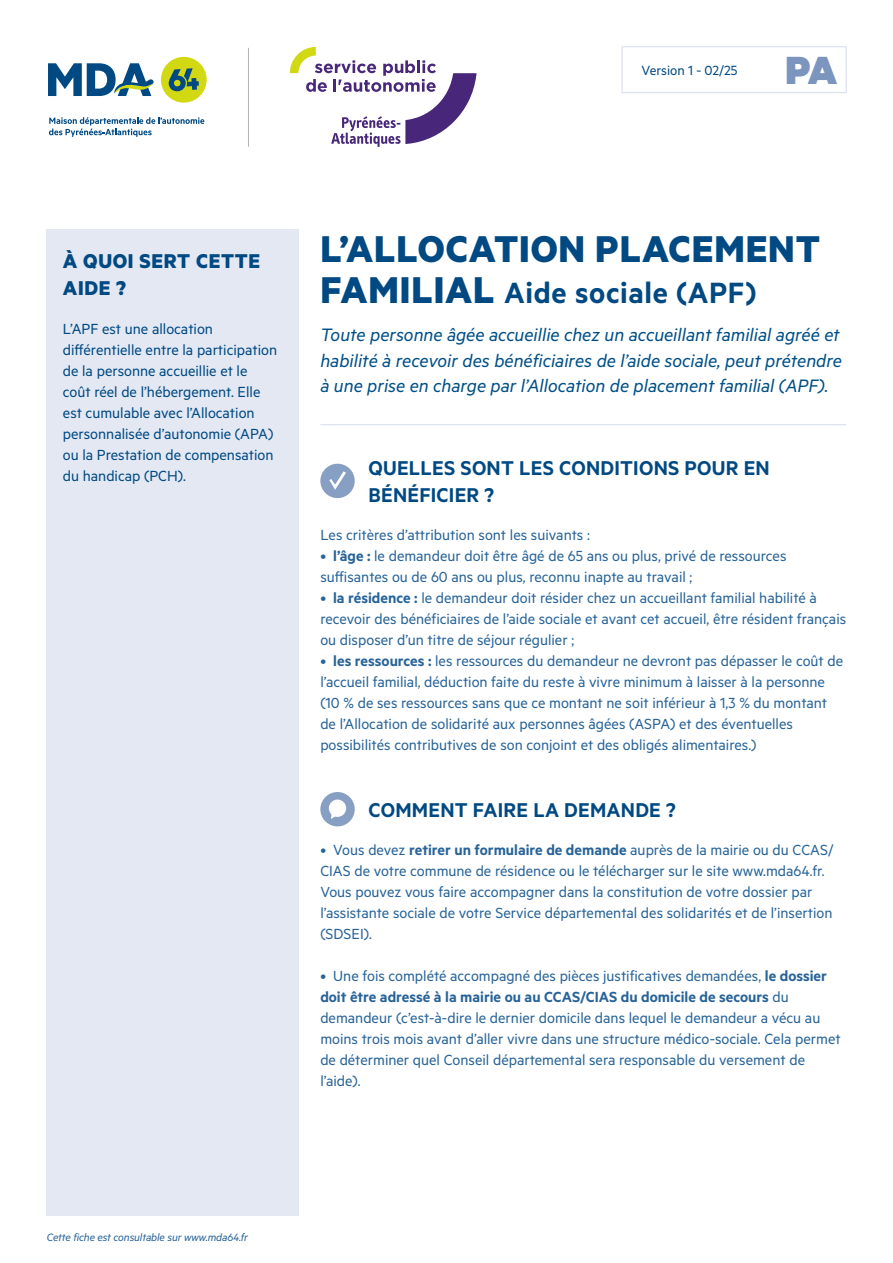
<style>
.page{position:relative;width:893px;height:1263px;background:#fff}
.page>*{position:absolute;margin:0;border:0;box-sizing:border-box;transform-origin:0 0}
.t1{font:900 44.25px "Metric";color:#7b95be}
.t2{font:700 42px "Metric";letter-spacing:.02em;color:#004982}
.t3{font:600 33px "Metric";letter-spacing:.02em;color:#004982}
.t4{font:600 22.5px/27px "Metric";letter-spacing:.01em;color:#004982}
.t5{font:700 22.5px/27px "Metric";letter-spacing:.03em;color:#004982}
.t6{font:italic 20.25px/25.5px "Metric";color:#004f87;text-align:justify}
.t7{font:16.5px/21px "Metric";color:#276398}
.t8{font:16.5px/21px "Metric";color:#004982}
.t9{font:15px "Metric";color:#004982}
.t10{font:italic 12px "Metric";letter-spacing:-.01em;color:#276398}
.s1{font-weight:700;font-size:42px}
.s2{font-weight:600}
</style>
<div class="page">
<div style="left:622px;top:46px;width:225px;height:47px;border:1px solid #d6dcec"></div>
<svg style="left:49px;top:117px;width:155px;height:20px"></svg>
<div style="left:161px;top:57px;width:46px;height:46px;background:#d2d812;border-radius:50%"></div>
<svg style="left:169px;top:68px;width:30px;height:23px"></svg>
<svg style="left:48px;top:63px;width:106px;height:33px"></svg>
<svg style="left:290px;top:47px;width:187px;height:100px"></svg>
<hr style="left:248px;top:48px;width:1px;height:99px;background:#b3b2b2">
<div style="left:47px;top:230px;width:252px;height:986px;background:#e3e8f3"></div>
<div style="left:320px;top:792px;width:35px;height:34px;background:#889fc4;border-radius:50%"></div>
<svg style="left:329px;top:799px;width:17px;height:20px"></svg>
<div style="left:320px;top:464px;width:35px;height:34px;background:#889fc4;border-radius:50%"></div>
<svg style="left:329px;top:471px;width:17px;height:19px"></svg>
<hr style="left:320px;top:424px;width:526px;height:1px;background:#d6dcec">
<p class="t9" style="left:641px;top:61px;width:98px">Version 1 - 02/25</p>
<h1 class="t1" style="left:785px;top:42px;width:53px">PA</h1>
<h3 class="t5" style="left:63px;top:247px;width:199px">À QUOI SERT CETTE<br>AIDE ?</h3>
<p class="t8" style="left:63px;top:318px;width:216px">L’APF est une allocation différentielle entre la participation de la personne accueillie et le coût réel de l’hébergement. Elle est cumulable avec l’Allocation personnalisée d’autonomie (APA) ou la Prestation de compensation du handicap (PCH).</p>
<h2 class="t2" style="left:320px;top:223px;width:501px">L’ALLOCATION PLACEMENT</h2>
<h3 class="t3" style="left:320px;top:273px;width:438px"><span class="s1">FAMILIAL</span> Aide sociale (APF)</h3>
<p class="t6" style="left:320px;top:321px;width:523px">Toute personne âgée accueillie chez un accueillant familial agréé et habilité à recevoir des bénéficiaires de l’aide sociale, peut prétendre à une prise en charge par l’Allocation de placement familial (APF).</p>
<h3 class="t4" style="left:369px;top:453px;width:403px">QUELLES SONT LES CONDITIONS POUR EN<br>BÉNÉFICIER ?</h3>
<p class="t7" style="left:320px;top:524px;width:271px">Les critères d’attribution sont les suivants :</p>
<p class="t7" style="left:320px;top:545px;width:468px">• <span class="s2">l’âge :</span> le demandeur doit être âgé de 65 ans ou plus, privé de ressources suffisantes ou de 60 ans ou plus, reconnu inapte au travail ;</p>
<p class="t7" style="left:320px;top:587px;width:527px">• <span class="s2">la résidence :</span> le demandeur doit résider chez un accueillant familial habilité à recevoir des bénéficiaires de l’aide sociale et avant cet accueil, être résident français ou disposer d’un titre de séjour régulier ;</p>
<p class="t7" style="left:320px;top:650px;width:524px">• <span class="s2">les ressources :</span> les ressources du demandeur ne devront pas dépasser le coût de l’accueil familial, déduction faite du reste à vivre minimum à laisser à la personne (10 % de ses ressources sans que ce montant ne soit inférieur à 1,3 % du montant de l’Allocation de solidarité aux personnes âgées (ASPA) et des éventuelles possibilités contributives de son conjoint et des obligés alimentaires.)</p>
<h3 class="t4" style="left:369px;top:795px;width:309px">COMMENT FAIRE LA DEMANDE ?</h3>
<p class="t7" style="left:320px;top:838px;width:515px">• Vous devez <span class="s2">retirer un formulaire de demande</span> auprès de la mairie ou du CCAS/ CIAS de votre commune de résidence ou le télécharger sur le site www.mda64.fr.<br>Vous pouvez vous faire accompagner dans la constitution de votre dossier par l’assistante sociale de votre Service départemental des solidarités et de l’insertion (SDSEI).</p>
<p class="t7" style="left:320px;top:964px;width:522px">• Une fois complété accompagné des pièces justificatives demandées, <span class="s2">le dossier doit être adressé à la mairie ou au CCAS/CIAS du domicile de secours</span> du demandeur (c’est-à-dire le dernier domicile dans lequel le demandeur a vécu au moins trois mois avant d’aller vivre dans une structure médico-sociale. Cela permet de déterminer quel Conseil départemental sera responsable du versement de l’aide).</p>
<p class="t10" style="left:47px;top:1230px;width:203px">Cette fiche est consultable sur www.mda64.fr</p>
</div>
